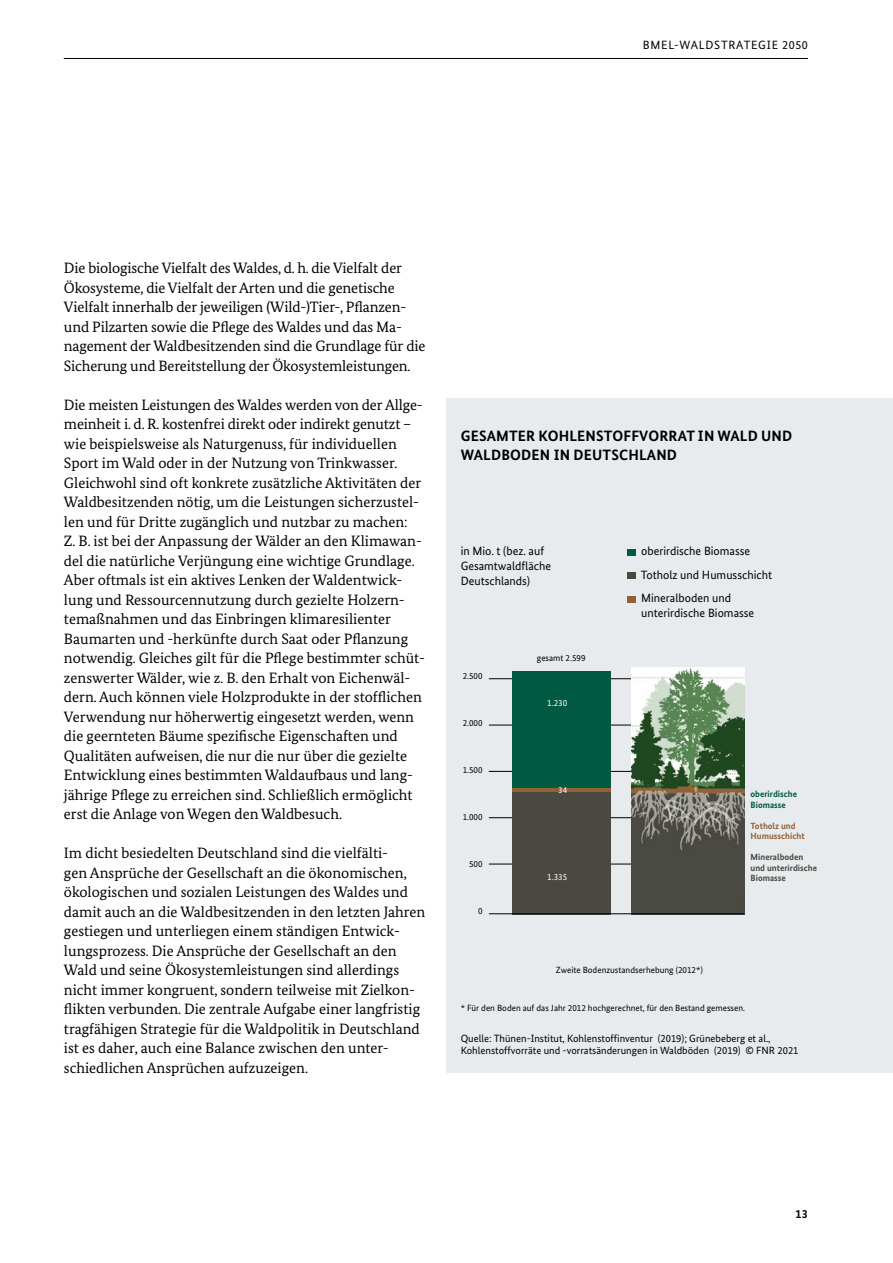
<style>
.page{position:relative;width:893px;height:1263px;background:#fff}
.page>*{position:absolute;margin:0;border:0;box-sizing:border-box;transform-origin:0 0}
.t1{font:15px/19.5px "Bundes Serif";color:#000}
.t2{font:700 15px/19.5px "Bundes Sans";letter-spacing:.01em;color:#000}
.t3{font:12px/15px "Bundes Sans";color:#000}
.t4{font:12px "Bundes Sans";letter-spacing:.06em;color:#000}
.t5{font:700 12px "Bundes Sans";color:#000}
.t6{font:10.5px/12px "Bundes Sans";color:#000}
.t7{font:9px "Bundes Sans";color:#000}
.t8{font:700 9px/10.5px "Bundes Sans";color:#4a4941}
.t9{font:700 9px/10.5px "Bundes Sans";color:#936037}
.t10{font:700 9px/10.5px "Bundes Sans";color:#005941}
.t11{font:9px "Bundes Sans";color:#fff}
</style>
<div class="page">
<hr style="left:64px;top:58px;width:744px;height:1px;background:#000">
<div style="left:446px;top:398px;width:447px;height:675px;background:#e7ebed"></div>
<div style="left:627px;top:549px;width:9px;height:6px;background:#005941"></div>
<div style="left:627px;top:572px;width:9px;height:7px;background:#4a4941"></div>
<div style="left:627px;top:596px;width:9px;height:6px;background:#936037"></div>
<hr style="left:489px;top:678px;width:251px;height:1px;background:#000">
<hr style="left:489px;top:725px;width:251px;height:1px;background:#000">
<hr style="left:489px;top:771px;width:251px;height:1px;background:#000">
<hr style="left:489px;top:817px;width:251px;height:1px;background:#000">
<hr style="left:489px;top:864px;width:251px;height:1px;background:#000">
<div style="left:512px;top:788px;width:99px;height:126px;background:#4a4941"></div>
<div style="left:513px;top:764px;width:98px;height:28px;background:#936037"></div>
<div style="left:513px;top:672px;width:98px;height:116px;background:#005941"></div>
<img style="left:631px;top:668px;width:113px;height:245px">
<hr style="left:489px;top:913px;width:255px;height:1px;background:#000">
<p class="t4" style="left:643px;top:37px;width:167px">BMEL-WALDSTRATEGIE 2050</p>
<p class="t1" style="left:64px;top:258px;width:363px">Die biologische Vielfalt des Waldes, d. h. die Vielfalt der Ökosysteme, die Vielfalt der Arten und die genetische Vielfalt innerhalb der jeweiligen (Wild-)Tier-, Pflanzen&shy;und Pilzarten sowie die Pflege des Waldes und das Ma&shy;nagement der Waldbesitzenden sind die Grundlage für die Sicherung und Bereitstellung der Ökosystemleistungen.</p>
<p class="t1" style="left:64px;top:394px;width:363px">Die meisten Leistungen des Waldes werden von der Allge&shy;meinheit i. d. R. kostenfrei direkt oder indirekt genutzt – wie beispielsweise als Naturgenuss, für individuellen Sport im Wald oder in der Nutzung von Trinkwasser.<br>Gleichwohl sind oft konkrete zusätzliche Aktivitäten der Waldbesitzenden nötig, um die Leistungen sicherzustel&shy;len und für Dritte zugänglich und nutzbar zu machen:<br>Z. B. ist bei der Anpassung der Wälder an den Klimawan&shy;del die natürliche Verjüngung eine wichtige Grundlage.<br>Aber oftmals ist ein aktives Lenken der Waldentwick&shy;lung und Ressourcennutzung durch gezielte Holzern&shy;temaßnahmen und das Einbringen klimaresilienter Baumarten und -herkünfte durch Saat oder Pflanzung notwendig. Gleiches gilt für die Pflege bestimmter schüt&shy;zenswerter Wälder, wie z. B. den Erhalt von Eichenwäl&shy;dern. Auch können viele Holzprodukte in der stofflichen Verwendung nur höherwertig eingesetzt werden, wenn die geernteten Bäume spezifische Eigenschaften und Qualitäten aufweisen, die nur die nur über die gezielte Entwicklung eines bestimmten Waldaufbaus und lang&shy;jährige Pflege zu erreichen sind. Schließlich ermöglicht erst die Anlage von Wegen den Waldbesuch.</p>
<p class="t1" style="left:64px;top:843px;width:363px">Im dicht besiedelten Deutschland sind die vielfälti-<br>gen Ansprüche der Gesellschaft an die ökonomischen, ökologischen und sozialen Leistungen des Waldes und damit auch an die Waldbesitzenden in den letzten Jahren gestiegen und unterliegen einem ständigen Entwick&shy;lungsprozess. Die Ansprüche der Gesellschaft an den Wald und seine Ökosystemleistungen sind allerdings nicht immer kongruent, sondern teilweise mit Zielkon&shy;flikten verbunden. Die zentrale Aufgabe einer langfristig tragfähigen Strategie für die Waldpolitik in Deutschland ist es daher, auch eine Balance zwischen den unter&shy;schiedlichen Ansprüchen aufzuzeigen.</p>
<p class="t2" style="left:461px;top:426px;width:333px">GESAMTER KOHLENSTOFFVORRAT IN WALD UND<br>WALDBODEN IN DEUTSCHLAND</p>
<p class="t3" style="left:461px;top:544px;width:92px">in Mio. t (bez. auf<br>Gesamtwaldfläche<br>Deutschlands)</p>
<p class="t3" style="left:641px;top:539px;width:133px;line-height:23.5px">oberirdische Biomasse<br>Totholz und Humusschicht<br>Mineralboden und</p>
<p class="t3" style="left:641px;top:606px;width:115px">unterirdische Biomasse</p>
<p class="t7" style="left:463px;top:671px;width:21px">2.500</p>
<p class="t7" style="left:463px;top:718px;width:21px">2.000</p>
<p class="t7" style="left:463px;top:765px;width:21px">1.500</p>
<p class="t7" style="left:463px;top:812px;width:21px">1.000</p>
<p class="t7" style="left:469px;top:859px;width:15px">500</p>
<p class="t7" style="left:478px;top:906px;width:6px">0</p>
<p class="t7" style="left:537px;top:652px;width:50px">gesamt 2.599</p>
<p class="t11" style="left:547px;top:697px;width:21px">1.230</p>
<p class="t11" style="left:558px;top:784px;width:10px">34</p>
<p class="t11" style="left:547px;top:871px;width:21px">1.335</p>
<p class="t7" style="left:556px;top:964px;width:148px">Zweite Bodenzustandserhebung (2012*)</p>
<p class="t10" style="left:750px;top:789px;width:48px">oberirdische<br>Biomasse</p>
<p class="t9" style="left:750px;top:820px;width:56px">Totholz und<br>Humusschicht</p>
<p class="t8" style="left:750px;top:852px;width:68px">Mineralboden und unterirdische<br>Biomasse</p>
<p class="t7" style="left:461px;top:1002px;width:286px">* Für den Boden auf das Jahr 2012 hochgerechnet, für den Bestand gemessen.</p>
<p class="t6" style="left:461px;top:1032px;width:339px">Quelle: Thünen-Institut, Kohlenstoffinventur (2019); Grünebeberg et al.,<br>Kohlenstoffvorräte und -vorratsänderungen in Waldböden (2019) © FNR 2021</p>
<p class="t5" style="left:795px;top:1207px;width:14px">13</p>
</div>
